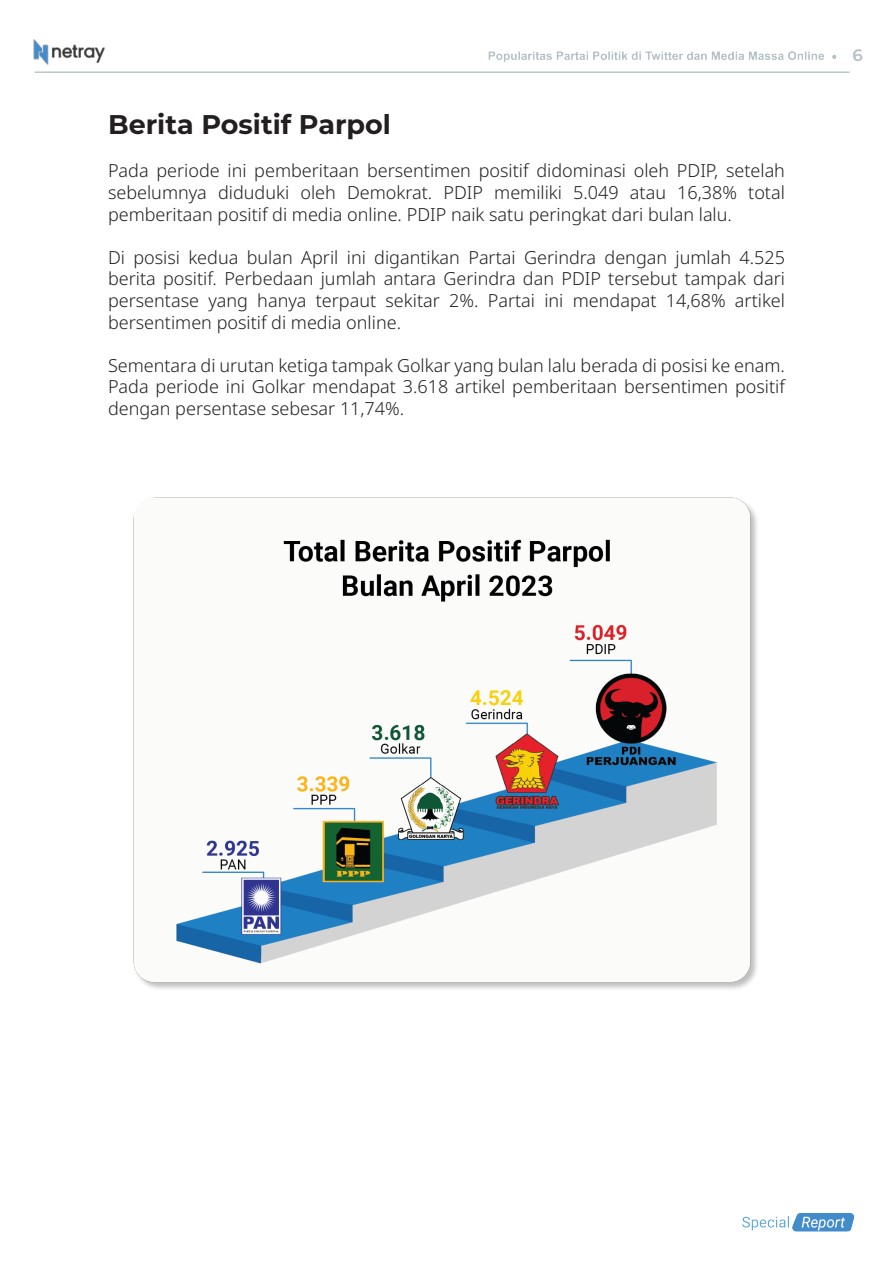
<style>
.page{position:relative;width:893px;height:1263px;background:#fff}
.page>*{position:absolute;margin:0;border:0;box-sizing:border-box;transform-origin:0 0}
.t1{font:700 27px "Montserrat";color:#231f20}
.t2{font:300 18px/21.6px "Noto Sans";color:#231f20;text-align:justify}
.t3{font:600 16.5px "Montserrat";color:#b3c0c4}
</style>
<div class="page">
<img style="left:33px;top:39px;width:822px;height:1193px">
<img style="left:132px;top:495px;width:629px;height:498px">
<p class="t1" style="left:108px;top:107px;width:284px">Berita Positif Parpol</p>
<p class="t2" style="left:108px;top:160px;width:678px">Pada periode ini pemberitaan bersentimen positif didominasi oleh PDIP, setelah sebelumnya diduduki oleh Demokrat. PDIP memiliki 5.049 atau 16,38% total pemberitaan positif di media online. PDIP naik satu peringkat dari bulan lalu.</p>
<p class="t2" style="left:108px;top:247px;width:678px">Di posisi kedua bulan April ini digantikan Partai Gerindra dengan jumlah 4.525 berita positif. Perbedaan jumlah antara Gerindra dan PDIP tersebut tampak dari persentase yang hanya terpaut sekitar 2%. Partai ini mendapat 14,68% artikel bersentimen positif di media online.</p>
<p class="t2" style="left:108px;top:355px;width:678px">Sementara di urutan ketiga tampak Golkar yang bulan lalu berada di posisi ke enam.<br>Pada periode ini Golkar mendapat 3.618 artikel pemberitaan bersentimen positif dengan persentase sebesar 11,74%.</p>
<p class="t3" style="left:853px;top:45px;width:12px">6</p>
</div>
